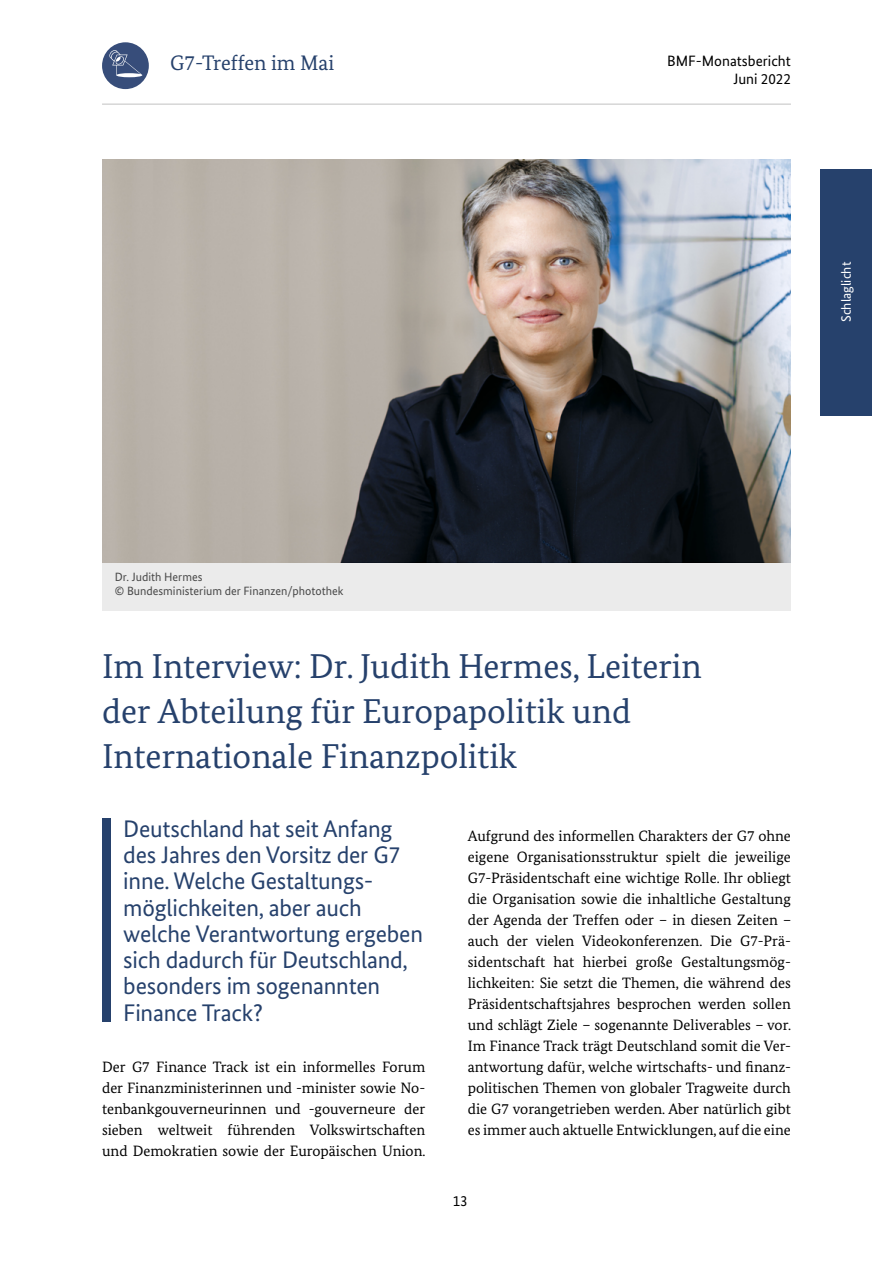
<style>
.page{position:relative;width:893px;height:1263px;background:#fff}
.page>*{position:absolute;margin:0;border:0;box-sizing:border-box;transform-origin:0 0}
.Überschrift_erste_Eb{font:34.5px/45px "Bundes Serif";color:#26416c}
.Überschrift_zweite_E{font:24px/26.2px "Bundes Sans";letter-spacing:-.01em;color:#26416c}
.t1{font:21px "Bundes Serif";color:#26416c}
.Zweispaltiger_Fließt{font:15px/21px "Bundes Serif";color:#000;text-align:justify}
.t2{font:15px/18px "Bundes Sans";color:#000;text-align:right}
.t3{font:13.5px "Bundes Sans";color:#fff}
.Bildunterschrift_ein{font:12px/14.4px "Bundes Sans";color:#484848}
</style>
<div class="page">
<div style="left:102px;top:42px;width:47px;height:47px;background:#374d7a;border-radius:50%"></div>
<svg style="left:109px;top:50px;width:33px;height:27px"></svg>
<hr style="left:102px;top:103px;width:689px;height:2px;background:#d6d6d6">
<div style="left:821px;top:169px;width:51px;height:246px;background:#26416c"></div>
<div style="left:102px;top:818px;width:9px;height:203px;background:#26416c"></div>
<div style="left:102px;top:421px;width:689px;height:190px;background:#ebebeb"></div>
<img style="left:102px;top:159px;width:689px;height:403px">
<h3 class="t1" style="left:170px;top:50px;width:166px">G7-Treffen im Mai</h3>
<p class="t2" style="left:667px;top:51px;width:125px">BMF-Monatsbericht<br>Juni 2022</p>
<p class="t3" style="left:838px;top:322px;width:62px;rotate:-90deg">Schlaglicht</p>
<p class="Bildunterschrift_ein" style="left:115px;top:569px;width:230px">Dr. Judith Hermes<br>© Bundesministerium der Finanzen/photothek</p>
<h2 class="Überschrift_erste_Eb" style="left:102px;top:643px;width:601px">Im Interview: Dr. Judith Hermes, Leiterin der Abteilung für Europapolitik und<br>Internationale Finanzpolitik</h2>
<h3 class="Überschrift_zweite_E" style="left:123px;top:815px;width:301px">Deutschland hat seit Anfang des Jahres den Vorsitz der G7 inne. Welche Gestaltungs&shy;möglichkeiten, aber auch welche Verantwortung ergeben sich dadurch für Deutschland, besonders im sogenannten<br>Finance Track?</h3>
<p class="Zweispaltiger_Fließt" style="left:102px;top:1056px;width:325px">Der G7 Finance Track ist ein informelles Forum der Finanzministerinnen und -minister sowie No&shy;tenbankgouverneurinnen und -gouverneure der sieben weltweit führenden Volkswirtschaften und Demokratien sowie der Europäischen Union.</p>
<p class="Zweispaltiger_Fließt" style="left:468px;top:825px;width:325px">Aufgrund des informellen Charakters der G7 ohne eigene Organisationsstruktur spielt die jeweilige G7-Präsidentschaft eine wichtige Rolle. Ihr obliegt die Organisation sowie die inhaltliche Gestaltung der Agenda der Treffen oder – in diesen Zeiten – auch der vielen Videokonferenzen. Die G7-Prä&shy;sidentschaft hat hierbei große Gestaltungsmög&shy;lichkeiten: Sie setzt die Themen, die während des Präsidentschaftsjahres besprochen werden sollen und schlägt Ziele – sogenannte Deliverables – vor.<br>Im Finance Track trägt Deutschland somit die Ver&shy;antwortung dafür, welche wirtschafts- und finanz&shy;politischen Themen von globaler Tragweite durch die G7 vorangetrieben werden. Aber natürlich gibt es immer auch aktuelle Entwicklungen, auf die eine</p>
<p class="t2" style="left:453px;top:1192px;width:16px">13</p>
</div>
